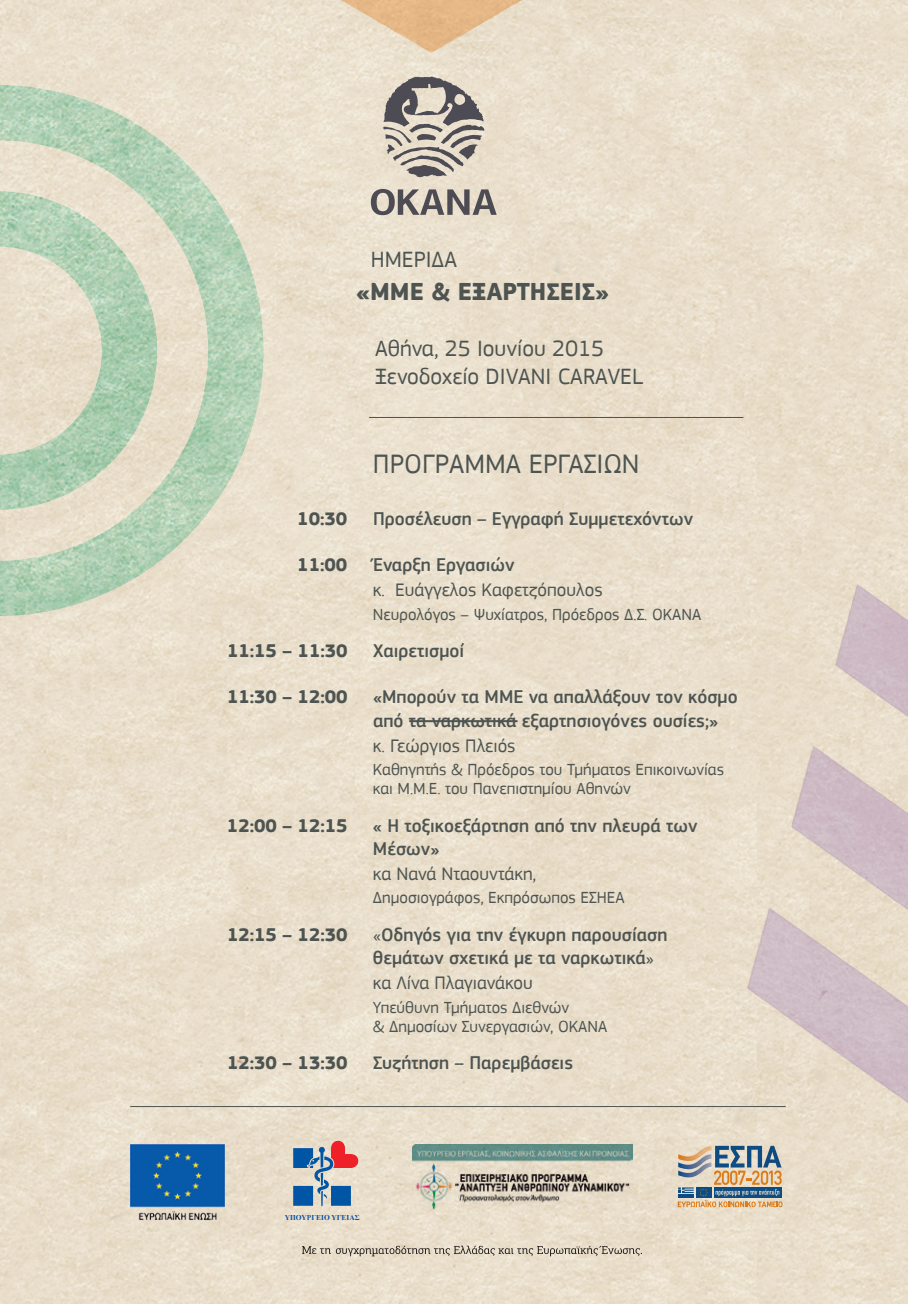
<style>
.page{position:relative;width:908px;height:1304px;background:#fff}
.page>*{position:absolute;margin:0;border:0;box-sizing:border-box;transform-origin:0 0}
.t1{font:28px "PF Square Sans Pro";color:#4d5451}
.t2{font:700 25.4px "PF Square Sans Pro";color:#4d5451}
.t3{font:23.2px/28px "PF Square Sans Pro";color:#4d5451}
.t4{font:500 19px/23.2px "PF Square Sans Pro";color:#4d5451}
.t5{font:19px "PF Square Sans Pro";color:#4d5451}
.t6{font:700 19px "PF Square Sans Pro";color:#4d5451}
.t7{font:17px/19px "PF Square Sans Pro";color:#4d5451}
.t8{font:700 7.4px "Times New Roman";color:#0b50a0}
.s1{font-weight:400}
</style>
<div class="page">
<img style="left:0;top:0;width:907px;height:1304px">
<svg style="left:383px;top:76px;width:101px;height:101px;background:#aea79f"></svg>
<svg style="left:371px;top:189px;width:125px;height:26px;background:#9e9892"></svg>
<img style="left:323px;top:0;width:215px;height:61px">
<svg style="left:0;top:85px;width:263px;height:531px;background:#d0d9c2"></svg>
<hr style="left:369px;top:417px;width:374px;height:1px;background:#4d5451">
<hr style="left:130px;top:1106px;width:655px;height:1px;background:#4d5451">
<svg style="left:0;top:191px;width:157px;height:319px;background:#ccd6bf"></svg>
<img style="left:735px;top:535px;width:172px;height:578px">
<img style="left:130px;top:1145px;width:94px;height:82px">
<img style="left:412px;top:1145px;width:220px;height:69px">
<svg style="left:302px;top:1246px;width:339px;height:10px;background:#beb5a5"></svg>
<svg style="left:293px;top:1141px;width:65px;height:65px;background:#9797aa"></svg>
<svg style="left:677px;top:1146px;width:105px;height:61px;background:#a7a59d"></svg>
<hr style="left:409px;top:720px;width:108px;height:2px;background:#4d5451">
<p class="t3" style="left:371px;top:246px;width:88px">ΗΜΕΡΙΔΑ</p>
<h2 class="t2" style="left:356px;top:277px;width:254px">«ΜΜΕ &amp; ΕΞΑΡΤΗΣΕΙΣ»</h2>
<p class="t3" style="left:375px;top:335px;width:269px">Αθήνα, 25 Ιουνίου 2015<br>Ξενοδοχείο DIVANI CARAVEL</p>
<h1 class="t1" style="left:373px;top:448px;width:268px">ΠΡΟΓΡΑΜΜΑ ΕΡΓΑΣΙΩΝ</h1>
<p class="t6" style="left:297px;top:507px;width:51px">10:30</p>
<p class="t4" style="left:373px;top:507px;width:321px">Προσέλευση – Εγγραφή Συμμετεχόντων</p>
<p class="t6" style="left:297px;top:553px;width:51px">11:00</p>
<p class="t4" style="left:373px;top:554px;width:143px">Έναρξη Εργασιών</p>
<p class="t5" style="left:373px;top:579px;width:231px">κ. Ευάγγελος Καφετζόπουλος</p>
<p class="t7" style="left:373px;top:605px;width:330px">Νευρολόγος – Ψυχίατρος, Πρόεδρος Δ.Σ. ΟΚΑΝΑ</p>
<p class="t6" style="left:227px;top:639px;width:122px">11:15 – 11:30</p>
<p class="t4" style="left:373px;top:639px;width:93px">Χαιρετισμοί</p>
<p class="t6" style="left:227px;top:686px;width:122px">11:30 – 12:00</p>
<p class="t4" style="left:373px;top:686px;width:366px">«Μπορούν τα ΜΜΕ να απαλλάξουν τον κόσμο από τα ναρκωτικά εξαρτησιογόνες ουσίες;»</p>
<p class="t5" style="left:373px;top:735px;width:144px">κ. Γεώργιος Πλειός</p>
<p class="t7" style="left:373px;top:760px;width:352px">Καθηγητής &amp; Πρόεδρος του Τμήματος Επικοινωνίας και Μ.Μ.Ε. του Πανεπιστημίου Αθηνών</p>
<p class="t6" style="left:227px;top:814px;width:122px">12:00 – 12:15</p>
<p class="t4" style="left:373px;top:814px;width:326px">« Η τοξικοεξάρτηση από την πλευρά των<br>Μέσων»</p>
<p class="t5" style="left:373px;top:863px;width:165px">κα Νανά Νταουντάκη,</p>
<p class="t7" style="left:373px;top:888px;width:253px">Δημοσιογράφος, Εκπρόσωπος ΕΣΗΕΑ</p>
<p class="t6" style="left:227px;top:923px;width:122px">12:15 – 12:30</p>
<p class="t4" style="left:373px;top:923px;width:296px"><span class="s1">«</span>Οδηγός για την έγκυρη παρουσίαση θεμάτων σχετικά με τα ναρκωτικά<span class="s1">»</span></p>
<p class="t5" style="left:373px;top:972px;width:161px">κα Λίνα Πλαγιανάκου</p>
<p class="t7" style="left:373px;top:998px;width:236px">Υπεύθυνη Τμήματος Διεθνών<br>&amp; Δημοσίων Συνεργασιών, ΟΚΑΝΑ</p>
<p class="t6" style="left:227px;top:1051px;width:122px">12:30 – 13:30</p>
<p class="t4" style="left:373px;top:1051px;width:201px">Συζήτηση – Παρεμβάσεις</p>
<p class="t8" style="left:284px;top:1212px;width:76px">ΥΠΟΥΡΓΕΙΟ ΥΓΕΙΑΣ</p>
</div>
